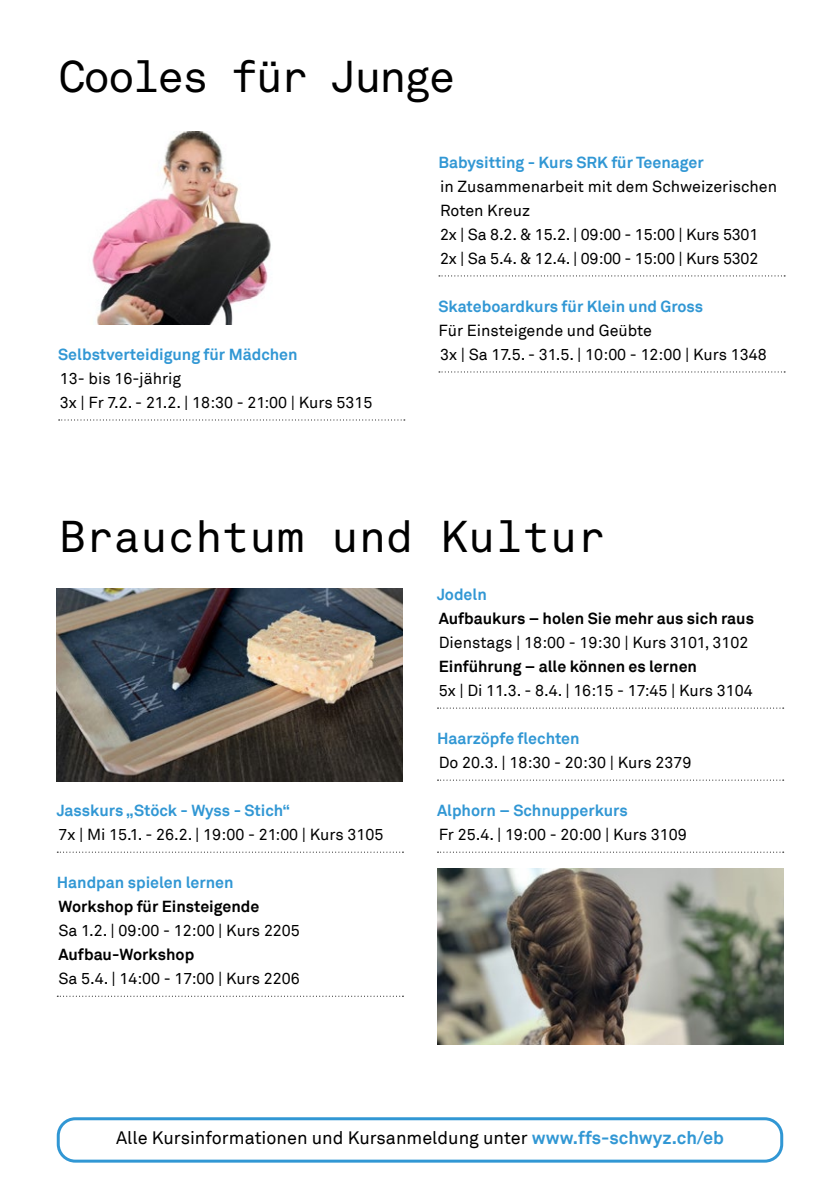
<style>
.page{position:relative;width:840px;height:1191px;background:#fff}
.page>*{position:absolute;margin:0;border:0;box-sizing:border-box;transform-origin:0 0}
.t1{font:44px "Akkurat Mono";color:#000}
.t2{font:44px "Akkurat Mono";letter-spacing:-.06em;color:#000}
.t3{font:18px "Akkurat";color:#000}
.t4{font:16px/24px "Akkurat";color:#000}
.t5{font:700 16px "Akkurat";color:#3197d4}
.t6{font:700 16px "Akkurat";color:#000}
.s1{font-weight:700;color:#3197d4}
</style>
<div class="page">
<svg style="left:59px;top:419px;width:345px;height:1px"></svg>
<svg style="left:438px;top:275px;width:346px;height:1px"></svg>
<svg style="left:438px;top:371px;width:346px;height:1px"></svg>
<img style="left:92px;top:132px;width:179px;height:193px">
<div style="left:57px;top:1117px;width:725px;height:45px;border:3px solid #3197d4;border-radius:17px"></div>
<svg style="left:57px;top:851px;width:346px;height:1px"></svg>
<svg style="left:57px;top:995px;width:346px;height:1px"></svg>
<svg style="left:437px;top:707px;width:346px;height:1px"></svg>
<svg style="left:437px;top:779px;width:346px;height:1px"></svg>
<svg style="left:437px;top:851px;width:346px;height:1px"></svg>
<img style="left:57px;top:589px;width:346px;height:192px">
<img style="left:437px;top:868px;width:345px;height:176px">
<h1 class="t2" style="left:58px;top:51px;width:398px">Cooles für Junge</h1>
<p class="t5" style="left:58px;top:344px;width:241px">Selbstverteidigung für Mädchen</p>
<p class="t4" style="left:60px;top:367px;width:314px">13- bis 16-jährig<br>3x | Fr 7.2. - 21.2. | 18:30 - 21:00 | Kurs 5315</p>
<p class="t5" style="left:438px;top:152px;width:267px">Babysitting - Kurs SRK für Teenager</p>
<p class="t4" style="left:440px;top:175px;width:338px">in Zusammenarbeit mit dem Schweizerischen Roten Kreuz<br>2x | Sa 8.2. &amp; 15.2. | 09:00 - 15:00 | Kurs 5301<br>2x | Sa 5.4. &amp; 12.4. | 09:00 - 15:00 | Kurs 5302</p>
<p class="t5" style="left:438px;top:296px;width:266px">Skateboardkurs für Klein und Gross</p>
<p class="t4" style="left:438px;top:319px;width:329px">Für Einsteigende und Geübte<br>3x | Sa 17.5. - 31.5. | 10:00 - 12:00 | Kurs 1348</p>
<h1 class="t1" style="left:58px;top:510px;width:547px">Brauchtum und Kultur</h1>
<p class="t5" style="left:57px;top:800px;width:235px">Jasskurs „Stöck - Wyss - Stich“</p>
<p class="t4" style="left:58px;top:823px;width:326px">7x | Mi 15.1. - 26.2. | 19:00 - 21:00 | Kurs 3105</p>
<p class="t5" style="left:57px;top:872px;width:178px">Handpan spielen lernen</p>
<p class="t6" style="left:58px;top:896px;width:202px">Workshop für Einsteigende</p>
<p class="t4" style="left:58px;top:919px;width:243px">Sa 1.2. | 09:00 - 12:00 | Kurs 2205</p>
<p class="t6" style="left:58px;top:944px;width:137px">Aufbau-Workshop</p>
<p class="t4" style="left:58px;top:967px;width:243px">Sa 5.4. | 14:00 - 17:00 | Kurs 2206</p>
<p class="t5" style="left:437px;top:584px;width:51px">Jodeln</p>
<p class="t6" style="left:438px;top:608px;width:316px">Aufbaukurs – holen Sie mehr aus sich raus</p>
<p class="t4" style="left:438px;top:631px;width:311px">Dienstags | 18:00 - 19:30 | Kurs 3101, 3102</p>
<p class="t6" style="left:438px;top:656px;width:260px">Einführung – alle können es lernen</p>
<p class="t4" style="left:438px;top:679px;width:315px">5x | Di 11.3. - 8.4. | 16:15 - 17:45 | Kurs 3104</p>
<p class="t5" style="left:437px;top:728px;width:144px">Haarzöpfe flechten</p>
<p class="t4" style="left:438px;top:751px;width:254px">Do 20.3. | 18:30 - 20:30 | Kurs 2379</p>
<p class="t5" style="left:437px;top:800px;width:192px">Alphorn – Schnupperkurs</p>
<p class="t4" style="left:438px;top:823px;width:249px">Fr 25.4. | 19:00 - 20:00 | Kurs 3109</p>
<p class="t3" style="left:116px;top:1126px;width:609px">Alle Kursinformationen und Kursanmeldung unter <span class="s1">www.ffs-schwyz.ch/eb</span></p>
</div>
